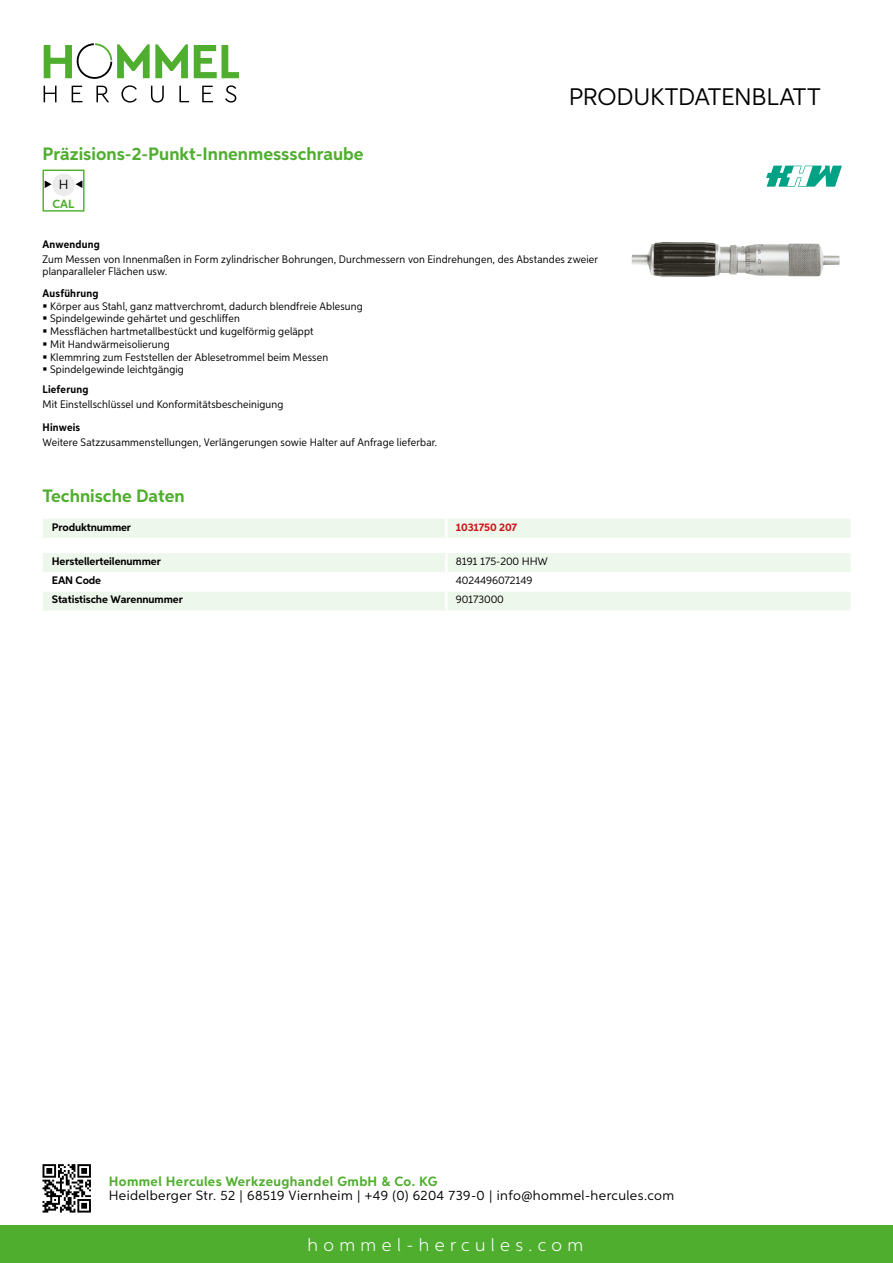
<style>
.page{position:relative;width:893px;height:1263px;background:#fff}
.page>*{position:absolute;margin:0;border:0;box-sizing:border-box;transform-origin:0 0}
.t1{font:24px "Aspira";letter-spacing:-.01em;color:#000}
.t2{font:700 18px "Aspira";color:#50ae2f}
.t3{font:300 18px "Aspira";letter-spacing:.3em;color:#fff}
.t4{font:13.5px "Aspira";letter-spacing:.03em;color:#000}
.t5{font:700 13.5px "Aspira";letter-spacing:.03em;color:#50ae2f}
.t6{font:13.35px "Aspira";color:#000}
.t7{font:700 11.85px "Aspira";color:#50ae2f}
.t8{font:10.95px/12.8px "Aspira Nar";letter-spacing:.015em;color:#000}
.t9{font:700 10.95px "Aspira";letter-spacing:-.01em;color:#000}
.t10{font:10.95px "Aspira";letter-spacing:-.01em;color:#000}
.t11{font:700 10.95px "Aspira Nar";letter-spacing:.02em;color:#000}
.t12{font:700 10.95px "Aspira";letter-spacing:-.01em;color:#cd1013}
</style>
<div class="page">
<div style="left:0;top:1226px;width:893px;height:37px;background:#50ae2f"></div>
<svg style="left:43px;top:1164px;width:48px;height:48px"></svg>
<svg style="left:194px;top:45px;width:45px;height:33px"></svg>
<svg style="left:44px;top:43px;width:144px;height:36px"></svg>
<svg style="left:44px;top:86px;width:13px;height:16px"></svg>
<svg style="left:72px;top:86px;width:10px;height:16px"></svg>
<svg style="left:96px;top:86px;width:13px;height:16px"></svg>
<svg style="left:121px;top:85px;width:16px;height:18px"></svg>
<svg style="left:151px;top:86px;width:13px;height:17px"></svg>
<svg style="left:179px;top:86px;width:10px;height:16px"></svg>
<svg style="left:202px;top:86px;width:11px;height:16px"></svg>
<svg style="left:225px;top:85px;width:11px;height:18px"></svg>
<div style="left:43px;top:519px;width:807px;height:19px;background:#eef7eb"></div>
<hr style="left:445px;top:519px;width:3px;height:19px;background:#fff">
<svg style="left:43px;top:553px;width:807px;height:58px"></svg>
<hr style="left:445px;top:591px;width:3px;height:20px;background:#fff">
<div style="left:43px;top:170px;width:42px;height:42px;border:1px solid #50ae2f"></div>
<div style="left:52px;top:173px;width:23px;height:23px;background:#ececec;border-radius:50%"></div>
<svg style="left:76px;top:180px;width:6px;height:8px"></svg>
<svg style="left:45px;top:180px;width:7px;height:8px"></svg>
<img style="left:632px;top:242px;width:208px;height:35px">
<svg style="left:766px;top:166px;width:76px;height:21px"></svg>
<h2 class="t2" style="left:43px;top:142px;width:323px">Präzisions-2-Punkt-Innenmessschraube</h2>
<p class="t6" style="left:59px;top:176px;width:11px">H</p>
<p class="t7" style="left:53px;top:196px;width:23px">CAL</p>
<h1 class="t1" style="left:569px;top:82px;width:253px">Produktdatenblatt</h1>
<p class="t11" style="left:43px;top:237px;width:59px">Anwendung</p>
<p class="t8" style="left:43px;top:253px;width:557px;line-height:12px">Zum Messen von Innenmaßen in Form zylindrischer Bohrungen, Durchmessern von Eindrehungen, des Abstandes zweier planparalleler Flächen usw.</p>
<p class="t11" style="left:43px;top:286px;width:58px">Ausführung</p>
<p class="t8" style="left:50px;top:299px;width:314px">Körper aus Stahl, ganz mattverchromt, dadurch blendfreie Ablesung Spindelgewinde gehärtet und geschliffen<br>Messflächen hartmetallbestückt und kugelförmig geläppt<br>Mit Handwärmeisolierung<br>Klemmring zum Feststellen der Ablesetrommel beim Messen Spindelgewinde leichtgängig</p>
<p class="t11" style="left:43px;top:382px;width:47px">Lieferung</p>
<p class="t8" style="left:43px;top:397px;width:242px">Mit Einstellschlüssel und Konformitätsbescheinigung</p>
<p class="t11" style="left:43px;top:420px;width:39px">Hinweis</p>
<p class="t8" style="left:43px;top:436px;width:396px">Weitere Satzzusammenstellungen, Verlängerungen sowie Halter auf Anfrage lieferbar.</p>
<h2 class="t2" style="left:43px;top:484px;width:144px">Technische Daten</h2>
<p class="t9" style="left:52px;top:520px;width:81px">Produktnummer</p>
<p class="t12" style="left:456px;top:520px;width:63px">1031750 207</p>
<p class="t9" style="left:52px;top:555px;width:111px">Herstellerteilenummer</p>
<p class="t10" style="left:456px;top:555px;width:94px">8191 175-200 HHW</p>
<p class="t9" style="left:52px;top:574px;width:51px">EAN Code</p>
<p class="t10" style="left:456px;top:574px;width:78px">4024496072149</p>
<p class="t9" style="left:52px;top:593px;width:132px">Statistische Warennummer</p>
<p class="t10" style="left:456px;top:593px;width:50px">90173000</p>
<p class="t5" style="left:109px;top:1172px;width:330px">Hommel Hercules Werkzeughandel GmbH &amp; Co. KG</p>
<p class="t4" style="left:109px;top:1187px;width:567px">Heidelberger Str. 52 | 68519 Viernheim | +49 (0) 6204 739-0 | info@hommel-hercules.com</p>
<h2 class="t3" style="left:307px;top:1234px;width:277px">hommel-hercules.com</h2>
</div>
